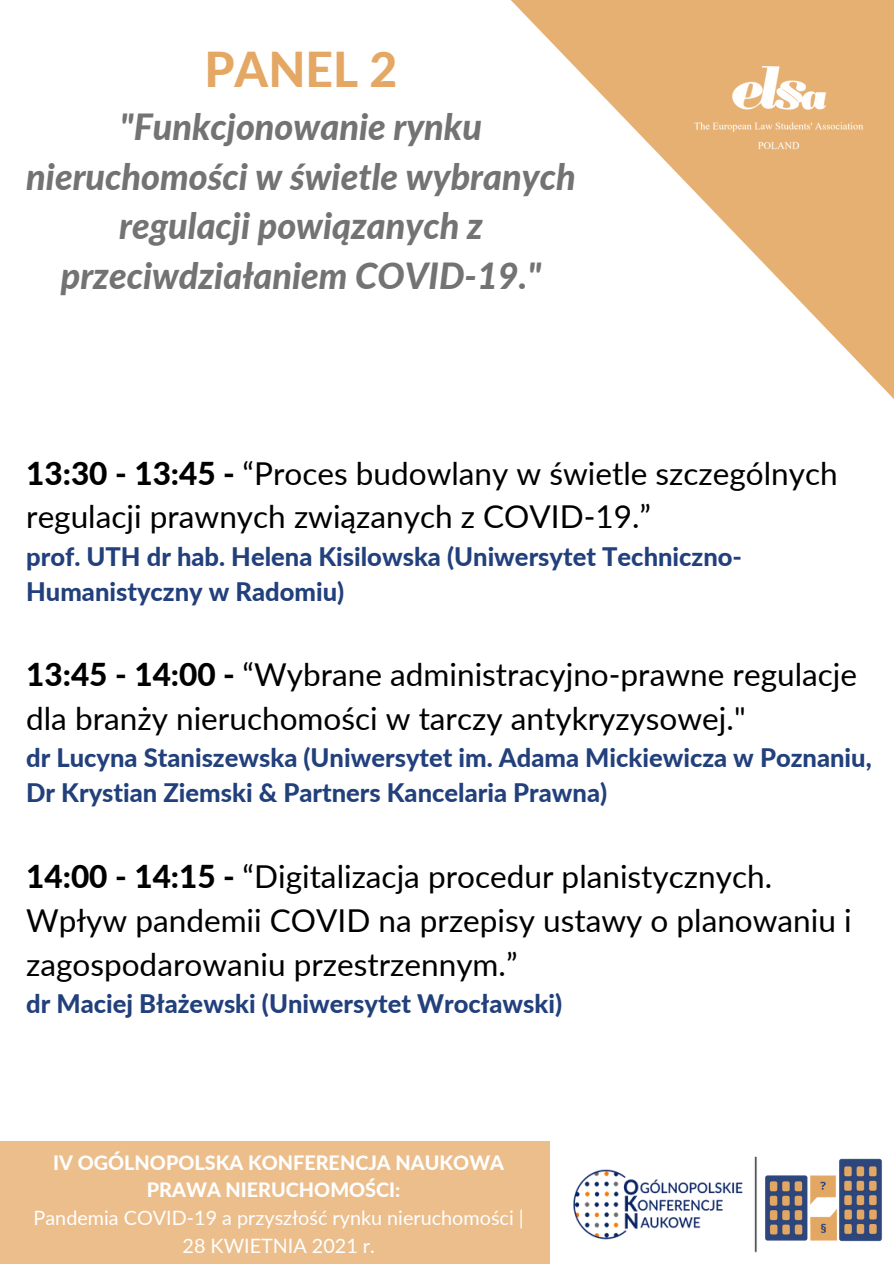
<style>
.page{position:relative;width:894px;height:1264px;background:#fff}
.page>*{position:absolute;margin:0;border:0;box-sizing:border-box;transform-origin:0 0}
.t1{font:800 48px "Lato";color:#e4a864}
.t2{font:italic 800 36px/49.5px "Lato";color:#737373;text-align:center}
.t3{font:31.5px/44px "Lato";color:#000}
.t4{font:800 25.5px/35px "Lato";color:#22407c}
.t5{font:19.8px/27.6px "Lato";color:#fff;text-align:center}
.t6{font:800 19.8px/27.6px "Lato";color:#fff;text-align:center}
.s1{font-weight:800}
</style>
<div class="page">
<svg style="left:511px;top:0;width:382px;height:398px"></svg>
<img style="left:693px;top:66px;width:170px;height:86px">
<div style="left:0;top:1141px;width:893px;height:122px;background:#ebbe8c"></div>
<div style="left:549px;top:1141px;width:344px;height:122px;background:#fff"></div>
<img style="left:549px;top:1141px;width:208px;height:115px">
<img style="left:765px;top:1158px;width:117px;height:84px">
<p class="t1" style="left:204px;top:40px;width:194px">PANEL 2</p>
<p class="t2" style="left:26px;top:101px;width:550px">"Funkcjonowanie rynku nieruchomości w świetle wybranych regulacji powiązanych z przeciwdziałaniem COVID-19."</p>
<p class="t3" style="left:26px;top:450px;width:812px"><span class="s1">13:30 - 13:45 -</span> “Proces budowlany w świetle szczególnych regulacji prawnych związanych z COVID-19.”</p>
<p class="t4" style="left:26px;top:538px;width:717px">prof. UTH dr hab. Helena Kisilowska (Uniwersytet Techniczno-<br>Humanistyczny w Radomiu)</p>
<p class="t3" style="left:26px;top:652px;width:832px"><span class="s1">13:45 - 14:00 -</span> “Wybrane administracyjno-prawne regulacje dla branży nieruchomości w tarczy antykryzysowej."</p>
<p class="t4" style="left:26px;top:740px;width:846px">dr Lucyna Staniszewska (Uniwersytet im. Adama Mickiewicza w Poznaniu,<br>Dr Krystian Ziemski &amp; Partners Kancelaria Prawna)</p>
<p class="t3" style="left:26px;top:853px;width:826px"><span class="s1">14:00 - 14:15 -</span> “Digitalizacja procedur planistycznych.<br>Wpływ pandemii COVID na przepisy ustawy o planowaniu i zagospodarowaniu przestrzennym.”</p>
<p class="t4" style="left:26px;top:985px;width:537px">dr Maciej Błażewski (Uniwersytet Wrocławski)</p>
<p class="t6" style="left:53px;top:1148px;width:452px">IV OGÓLNOPOLSKA KONFERENCJA NAUKOWA<br>PRAWA NIERUCHOMOŚCI:</p>
<p class="t5" style="left:34px;top:1203px;width:491px">Pandemia COVID-19 a przyszłość rynku nieruchomości |<br>28 KWIETNIA 2021 r.</p>
</div>
